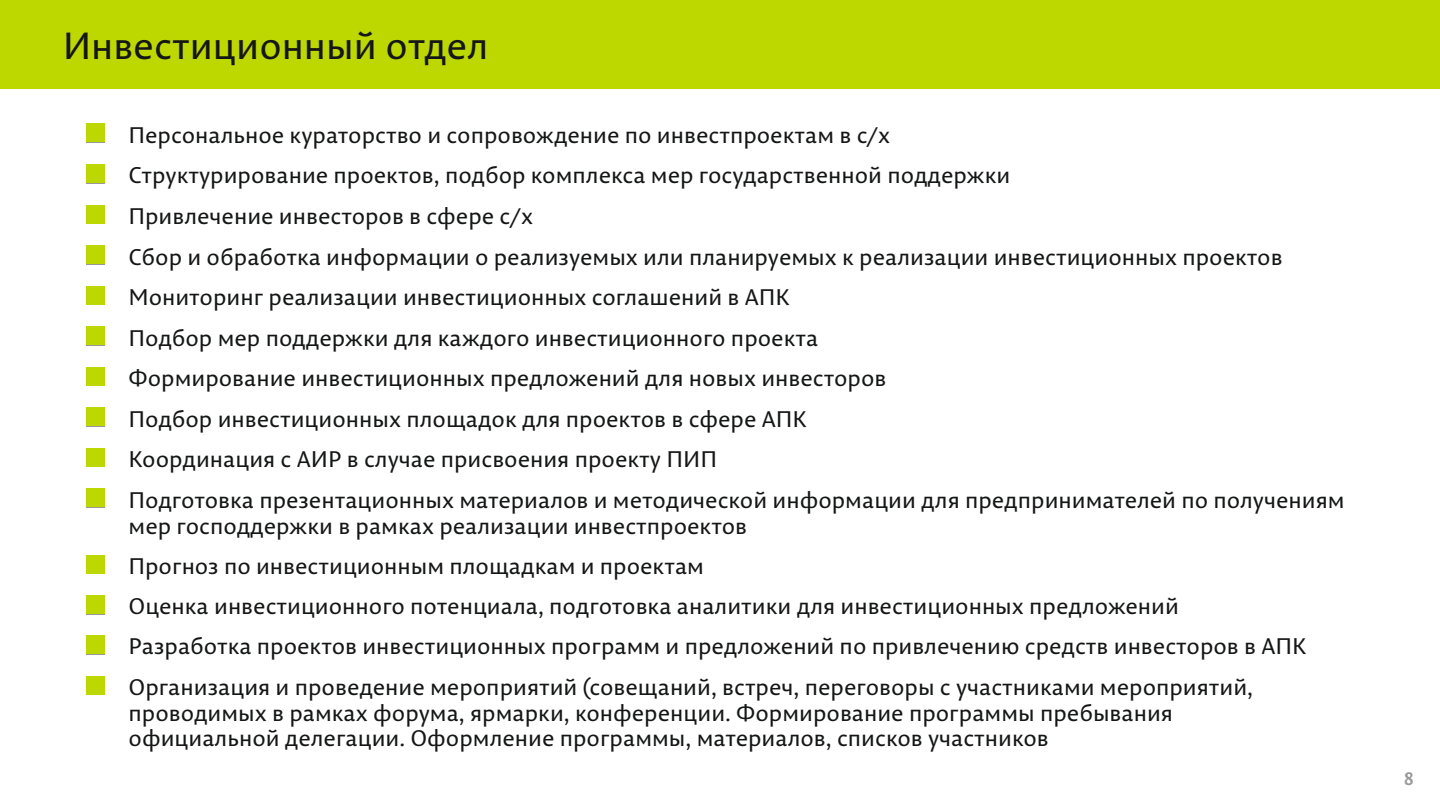
<style>
.page{position:relative;width:1440px;height:810px;background:#fff}
.page>*{position:absolute;margin:0;border:0;box-sizing:border-box;transform-origin:0 0}
.t1{font:37.5px "Permian Sans Typeface";color:#151616}
.t2{font:22.5px/40.6px "Permian Sans Typeface";color:#151616}
.t3{font:700 18px "Permian Sans Typeface";color:#989899}
</style>
<div class="page">
<div style="left:0;top:0;width:1440px;height:88px;background:#bcd800"></div>
<div style="left:87px;top:124px;width:18px;height:19px;background:#989899"></div>
<div style="left:86px;top:124px;width:19px;height:18px;background:#bcd800"></div>
<div style="left:86px;top:164px;width:19px;height:19px;background:#bcd800"></div>
<div style="left:87px;top:205px;width:18px;height:19px;background:#bcd800"></div>
<div style="left:86px;top:205px;width:19px;height:18px;background:#bcd800"></div>
<div style="left:87px;top:246px;width:18px;height:19px;background:#989899"></div>
<div style="left:86px;top:245px;width:19px;height:19px;background:#bcd800"></div>
<div style="left:86px;top:286px;width:19px;height:19px;background:#bcd800"></div>
<div style="left:87px;top:327px;width:18px;height:19px;background:#989899"></div>
<div style="left:86px;top:326px;width:19px;height:19px;background:#bcd800"></div>
<div style="left:86px;top:367px;width:19px;height:19px;background:#bcd800"></div>
<div style="left:87px;top:408px;width:18px;height:19px;background:#989899"></div>
<div style="left:86px;top:408px;width:19px;height:18px;background:#bcd800"></div>
<div style="left:86px;top:448px;width:19px;height:19px;background:#bcd800"></div>
<div style="left:87px;top:489px;width:18px;height:19px;background:#989899"></div>
<div style="left:86px;top:489px;width:19px;height:18px;background:#bcd800"></div>
<div style="left:87px;top:555px;width:18px;height:19px;background:#bcd800"></div>
<div style="left:86px;top:555px;width:19px;height:18px;background:#bcd800"></div>
<div style="left:87px;top:596px;width:18px;height:19px;background:#989899"></div>
<div style="left:86px;top:595px;width:19px;height:19px;background:#bcd800"></div>
<div style="left:86px;top:635px;width:19px;height:19px;background:#bcd800"></div>
<div style="left:87px;top:676px;width:18px;height:19px;background:#bcd800"></div>
<div style="left:86px;top:676px;width:19px;height:18px;background:#bcd800"></div>
<h1 class="t1" style="left:63px;top:31px;width:427px">Инвестиционный отдел</h1>
<p class="t2" style="left:129px;top:117px;width:1218px">Персональное кураторство и сопровождение по инвестпроектам в с/х<br>Структурирование проектов, подбор комплекса мер государственной поддержки<br>Привлечение инвесторов в сфере с/х<br>Сбор и обработка информации о реализуемых или планируемых к реализации инвестиционных проектов Мониторинг реализации инвестиционных соглашений в АПК<br>Подбор мер поддержки для каждого инвестиционного проекта<br>Формирование инвестиционных предложений для новых инвесторов<br>Подбор инвестиционных площадок для проектов в сфере АПК<br>Координация с АИР в случае присвоения проекту ПИП<br>Подготовка презентационных материалов и методической информации для предпринимателей по получениям</p>
<p class="t2" style="left:129px;top:508px;width:1179px;line-height:40.3px">мер господдержки в рамках реализации инвестпроектов<br>Прогноз по инвестиционным площадкам и проектам<br>Оценка инвестиционного потенциала, подготовка аналитики для инвестиционных предложений Разработка проектов инвестиционных программ и предложений по привлечению средств инвесторов в АПК Организация и проведение мероприятий (совещаний, встреч, переговоры с участниками мероприятий,</p>
<p class="t2" style="left:129px;top:702px;width:1046px;line-height:25.7px">проводимых в рамках форума, ярмарки, конференции. Формирование программы пребывания официальной делегации. Оформление программы, материалов, списков участников</p>
<p class="t3" style="left:1404px;top:771px;width:12px">8</p>
</div>
